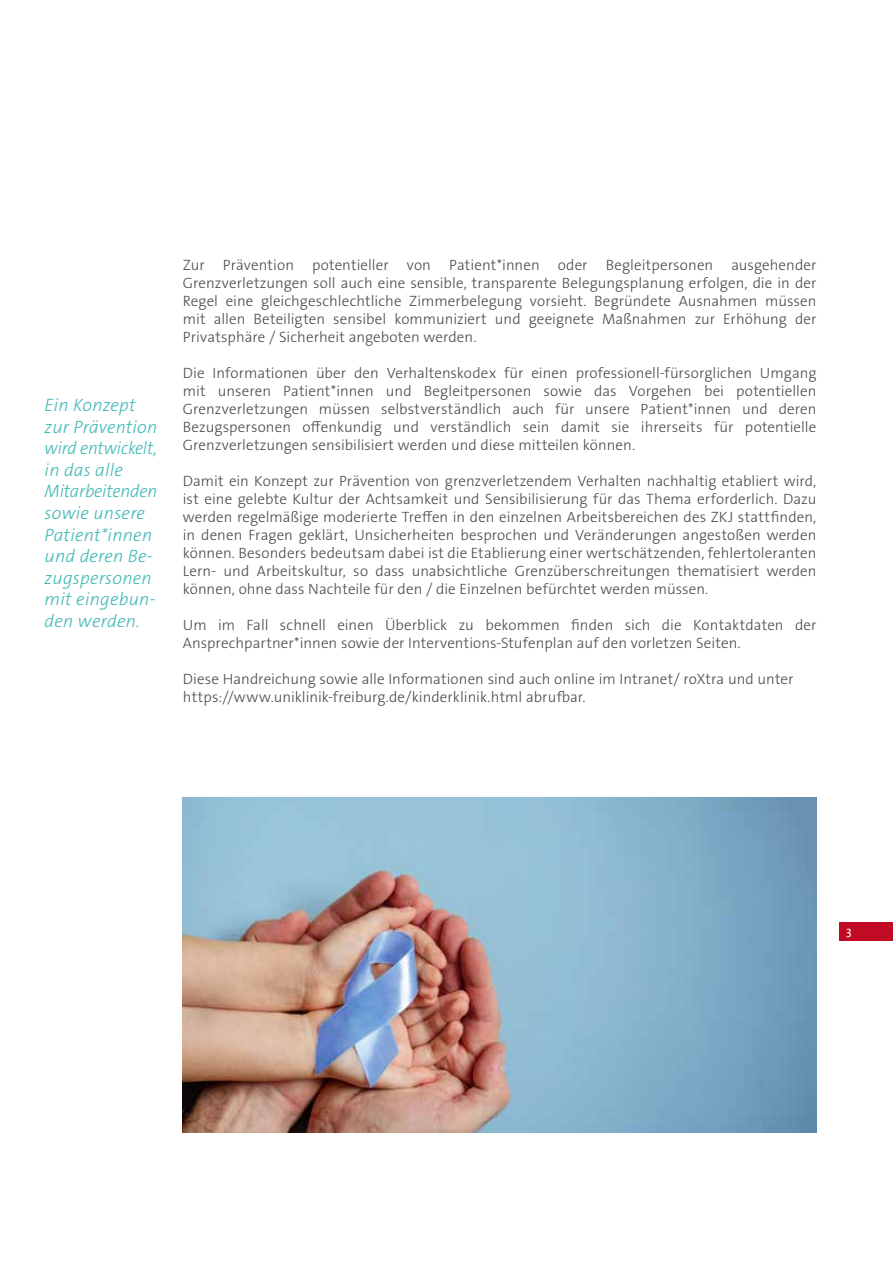
<style>
.page{position:relative;width:893px;height:1263px;background:#fff}
.page>*{position:absolute;margin:0;border:0;box-sizing:border-box;transform-origin:0 0}
.t1{font:italic 300 18px/21.6px "The Sans Os F";letter-spacing:.015em;color:#41b9b6}
.t2{font:300 15px/18px "The Sans Os F";letter-spacing:.005em;color:#4a4a49;text-align:justify}
.t3{font:12px "The Sans Os F";color:#fff}
</style>
<div class="page">
<div style="left:839px;top:923px;width:54px;height:18px;background:#c10b25"></div>
<img style="left:183px;top:797px;width:633px;height:335px">
<p class="t1" style="left:45px;top:394px;width:114px">Ein Konzept zur Prävention wird entwickelt, in das alle<br>Mitarbeitenden sowie unsere<br>Patient*innen und deren Be&shy;zugspersonen mit eingebun&shy;den werden.</p>
<p class="t2" style="left:183px;top:256px;width:635px">Zur Prävention potentieller von Patient*innen oder Begleitpersonen ausgehender Grenzverletzungen soll auch eine sensible, transparente Belegungsplanung erfolgen, die in der Regel eine gleichgeschlechtliche Zimmerbelegung vorsieht. Begründete Ausnahmen müssen mit allen Beteiligten sensibel kommuniziert und geeignete Maßnahmen zur Erhöhung der Privatsphäre / Sicherheit angeboten werden.</p>
<p class="t2" style="left:183px;top:364px;width:635px">Die Informationen über den Verhaltenskodex für einen professionell-fürsorglichen Umgang mit unseren Patient*innen und Begleitpersonen sowie das Vorgehen bei potentiellen Grenzverletzungen müssen selbstverständlich auch für unsere Patient*innen und deren Bezugspersonen offenkundig und verständlich sein damit sie ihrerseits für potentielle Grenzverletzungen sensibilisiert werden und diese mitteilen können.</p>
<p class="t2" style="left:183px;top:472px;width:635px">Damit ein Konzept zur Prävention von grenzverletzendem Verhalten nachhaltig etabliert wird, ist eine gelebte Kultur der Achtsamkeit und Sensibilisierung für das Thema erforderlich. Dazu werden regelmäßige moderierte Treffen in den einzelnen Arbeitsbereichen des ZKJ stattfinden, in denen Fragen geklärt, Unsicherheiten besprochen und Veränderungen angestoßen werden können. Besonders bedeutsam dabei ist die Etablierung einer wertschätzenden, fehlertoleranten Lern- und Arbeitskultur, so dass unabsichtliche Grenzüberschreitungen thematisiert werden können, ohne dass Nachteile für den / die Einzelnen befürchtet werden müssen.</p>
<p class="t2" style="left:183px;top:616px;width:635px">Um im Fall schnell einen Überblick zu bekommen finden sich die Kontaktdaten der<br>Ansprechpartner*innen sowie der Interventions-Stufenplan auf den vorletzen Seiten.</p>
<p class="t2" style="left:183px;top:670px;width:612px">Diese Handreichung sowie alle Informationen sind auch online im Intranet/ roXtra und unter https://www.uniklinik-freiburg.de/kinderklinik.html abrufbar.</p>
<p class="t3" style="left:846px;top:923px;width:7px">3</p>
</div>
